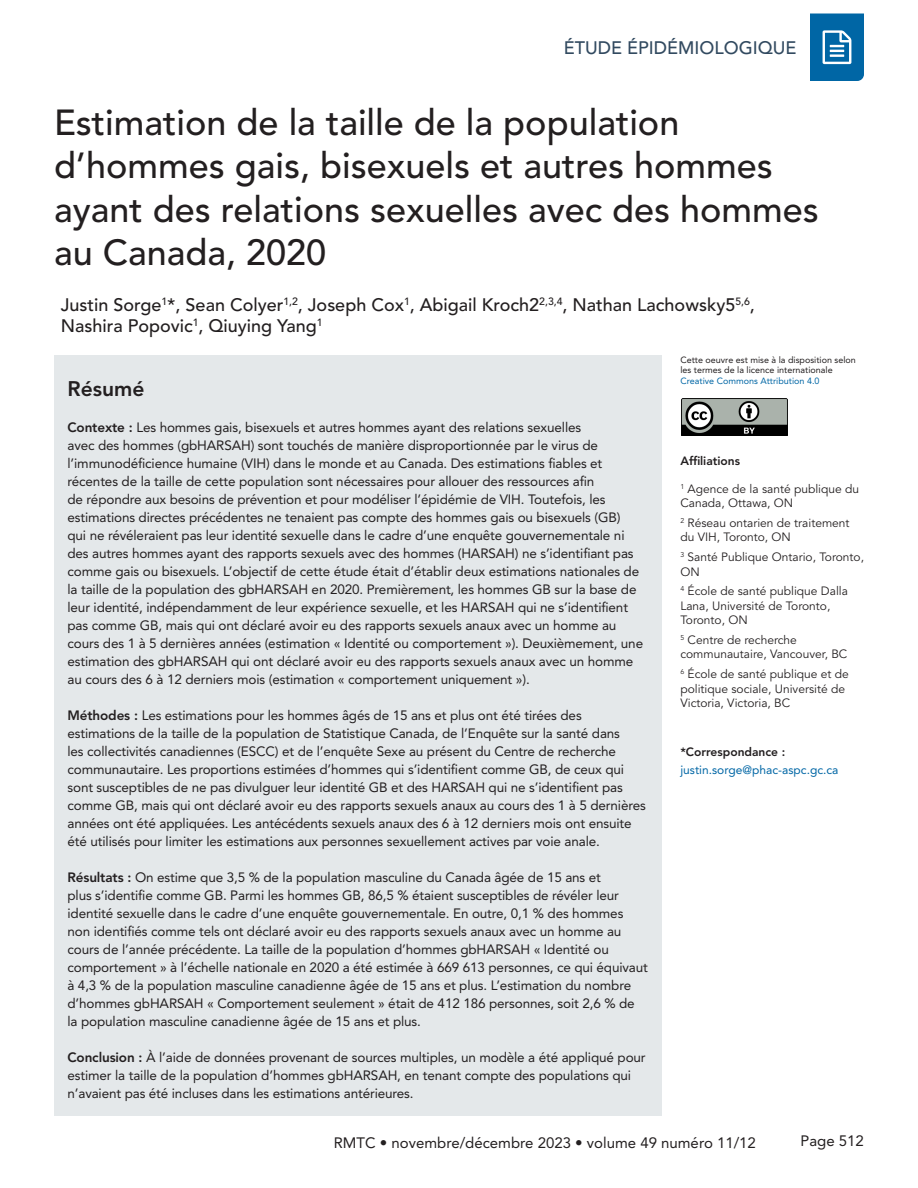
<style>
.page{position:relative;width:918px;height:1188px;background:#fff}
.page>*{position:absolute;margin:0;border:0;box-sizing:border-box;transform-origin:0 0}
.A_-_H2{font:500 36px/43.2px "Avenir LT Std";color:#231f20}
.A_-_H3{font:800 21px "Avenir LT Std";color:#231f20}
.A_-_Names{font:500 18px/21.6px "Avenir LT Std";color:#231f20}
.t1{font:500 18px "Avenir LT Std";color:#324a60}
.t2{font:15px "Avenir LT Std";color:#231f20}
.A_-_Body{font:13.5px/18px "Avenir LT Std";letter-spacing:-.01em;color:#231f20}
.A_-_Sidebar{font:12px/14.4px "Avenir LT Std";color:#231f20}
.A_-_Sidebar_Corresp{font:12px/18px "Avenir LT Std";color:#0066a5}
.A_-_Sidebar_Header{font:800 12px "Avenir LT Std";color:#231f20}
.A_-_Table_Figure_-_Footnotes{font:9px "Avenir LT Std";color:#231f20}
.A_-_Table_Figure_-_Footnotes-2{font:9px "Avenir LT Std";color:#0066a5}
.s1{font-weight:800}
.s2{font-weight:800;color:#231f20}
</style>
<div class="page">
<svg style="left:810px;top:14px;width:54px;height:67px;background:#1d77af"></svg>
<div style="left:54px;top:356px;width:608px;height:760px;background:#e4e8ea"></div>
<img style="left:682px;top:399px;width:105px;height:37px">
<h3 class="t1" style="left:564px;top:37px;width:234px">ÉTUDE ÉPIDÉMIOLOGIQUE</h3>
<p class="A_-_H2" style="left:54px;top:102px;width:766px">Estimation de la taille de la population d’hommes gais, bisexuels et autres hommes ayant des relations sexuelles avec des hommes au Canada, 2020</p>
<p class="A_-_Names" style="left:61px;top:294px;width:696px">Justin Sorge<sup>1</sup>*, Sean Colyer<sup>1,2</sup>, Joseph Cox<sup>1</sup>, Abigail Kroch2<sup>2,3,4</sup>, Nathan Lachowsky5<sup>5,6</sup>,<br>Nashira Popovic<sup>1</sup>, Qiuying Yang<sup>1</sup></p>
<p class="A_-_H3" style="left:68px;top:376px;width:78px">Résumé</p>
<p class="A_-_Body" style="left:68px;top:418px;width:577px"><span class="s1">Contexte :</span> Les hommes gais, bisexuels et autres hommes ayant des relations sexuelles<br>avec des hommes (gbHARSAH) sont touchés de manière disproportionnée par le virus de l’immunodéficience humaine (VIH) dans le monde et au Canada. Des estimations fiables et récentes de la taille de cette population sont nécessaires pour allouer des ressources afin<br>de répondre aux besoins de prévention et pour modéliser l’épidémie de VIH. Toutefois, les estimations directes précédentes ne tenaient pas compte des hommes gais ou bisexuels (GB)<br>qui ne révéleraient pas leur identité sexuelle dans le cadre d’une enquête gouvernementale ni des autres hommes ayant des rapports sexuels avec des hommes (HARSAH) ne s’identifiant pas comme gais ou bisexuels. L’objectif de cette étude était d’établir deux estimations nationales de la taille de la population des gbHARSAH en 2020. Premièrement, les hommes GB sur la base de leur identité, indépendamment de leur expérience sexuelle, et les HARSAH qui ne s’identifient pas comme GB, mais qui ont déclaré avoir eu des rapports sexuels anaux avec un homme au cours des 1 à 5 dernières années (estimation « Identité ou comportement »). Deuxièmement, une estimation des gbHARSAH qui ont déclaré avoir eu des rapports sexuels anaux avec un homme au cours des 6 à 12 derniers mois (estimation « comportement uniquement »).</p>
<p class="A_-_Body" style="left:68px;top:706px;width:580px"><span class="s1">Méthodes :</span> Les estimations pour les hommes âgés de 15 ans et plus ont été tirées des estimations de la taille de la population de Statistique Canada, de l’Enquête sur la santé dans<br>les collectivités canadiennes (ESCC) et de l’enquête Sexe au présent du Centre de recherche communautaire. Les proportions estimées d’hommes qui s’identifient comme GB, de ceux qui sont susceptibles de ne pas divulguer leur identité GB et des HARSAH qui ne s’identifient pas comme GB, mais qui ont déclaré avoir eu des rapports sexuels anaux au cours des 1 à 5 dernières années ont été appliquées. Les antécédents sexuels anaux des 6 à 12 derniers mois ont ensuite été utilisés pour limiter les estimations aux personnes sexuellement actives par voie anale.</p>
<p class="A_-_Body" style="left:68px;top:868px;width:582px"><span class="s1">Résultats :</span> On estime que 3,5 % de la population masculine du Canada âgée de 15 ans et<br>plus s’identifie comme GB. Parmi les hommes GB, 86,5 % étaient susceptibles de révéler leur identité sexuelle dans le cadre d’une enquête gouvernementale. En outre, 0,1 % des hommes non identifiés comme tels ont déclaré avoir eu des rapports sexuels anaux avec un homme au cours de l’année précédente. La taille de la population d’hommes gbHARSAH « Identité ou comportement » à l’échelle nationale en 2020 a été estimée à 669 613 personnes, ce qui équivaut à 4,3 % de la population masculine canadienne âgée de 15 ans et plus. L’estimation du nombre d’hommes gbHARSAH « Comportement seulement » était de 412 186 personnes, soit 2,6 % de la population masculine canadienne âgée de 15 ans et plus.</p>
<p class="A_-_Body" style="left:68px;top:1048px;width:580px"><span class="s1">Conclusion :</span> À l’aide de données provenant de sources multiples, un modèle a été appliqué pour estimer la taille de la population d’hommes gbHARSAH, en tenant compte des populations qui n’avaient pas été incluses dans les estimations antérieures.</p>
<p class="A_-_Table_Figure_-_Footnotes" style="left:680px;top:354px;width:177px">Cette oeuvre est mise à la disposition selon</p>
<p class="A_-_Table_Figure_-_Footnotes" style="left:680px;top:365px;width:154px">les termes de la licence internationale</p>
<p class="A_-_Table_Figure_-_Footnotes-2" style="left:680px;top:375px;width:141px">Creative Commons Attribution 4.0</p>
<p class="A_-_Sidebar_Header" style="left:680px;top:454px;width:61px">Affiliations</p>
<p class="A_-_Sidebar" style="left:680px;top:482px;width:180px"><sup>1</sup> Agence de la santé publique du<br>Canada, Ottawa, ON</p>
<p class="A_-_Sidebar" style="left:680px;top:516px;width:171px"><sup>2</sup> Réseau ontarien de traitement du VIH, Toronto, ON</p>
<p class="A_-_Sidebar" style="left:680px;top:550px;width:185px"><sup>3</sup> Santé Publique Ontario, Toronto,<br>ON</p>
<p class="A_-_Sidebar" style="left:680px;top:584px;width:169px"><sup>4</sup> École de santé publique Dalla<br>Lana, Université de Toronto,<br>Toronto, ON</p>
<p class="A_-_Sidebar" style="left:680px;top:633px;width:168px"><sup>5</sup> Centre de recherche communautaire, Vancouver, BC</p>
<p class="A_-_Sidebar" style="left:680px;top:667px;width:170px"><sup>6</sup> École de santé publique et de politique sociale, Université de<br>Victoria, Victoria, BC</p>
<p class="A_-_Sidebar_Corresp" style="left:680px;top:743px;width:160px"><span class="s2">*Correspondance : </span>justin.sorge@phac-aspc.gc.ca</p>
<p class="t2" style="left:334px;top:1134px;width:424px">RMTC • novembre/décembre 2023 • volume 49 numéro 11/12</p>
<p class="t2" style="left:801px;top:1133px;width:65px">Page 512</p>
</div>
